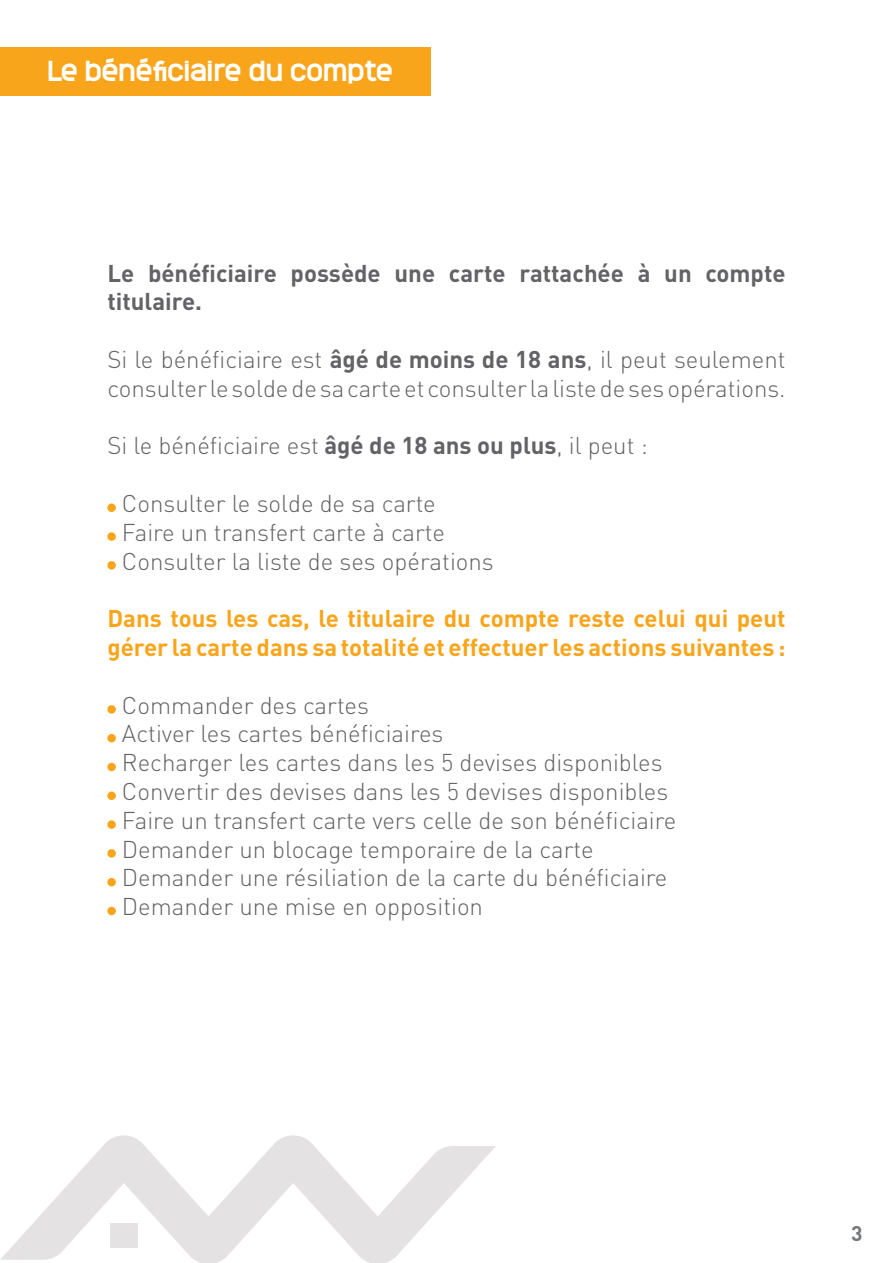
<style>
.page{position:relative;width:893px;height:1263px;background:#fff}
.page>*{position:absolute;margin:0;border:0;box-sizing:border-box;transform-origin:0 0}
.t1{font:700 27px "Monark";letter-spacing:-.045em;color:#fff}
.t2{font:300 24px/28.8px "DIN";color:#636366}
.t3{font:700 24px/28.8px "DIN";color:#f9a51b}
.t4{font:700 24px/28.8px "DIN";color:#636366}
.t5{font:700 21px "DIN";color:#76787b}
.s1{font-weight:700}
</style>
<div class="page">
<svg style="left:0;top:1135px;width:496px;height:128px"></svg>
<div style="left:110px;top:1224px;width:27px;height:24px;background:#e4e2e2"></div>
<div style="left:0;top:47px;width:431px;height:48px;background:#f9a51b"></div>
<div style="left:107px;top:503px;width:9px;height:9px;background:#f9a51b;border-radius:50%"></div>
<div style="left:107px;top:532px;width:9px;height:9px;background:#f9a51b;border-radius:50%"></div>
<div style="left:107px;top:561px;width:9px;height:9px;background:#f9a51b;border-radius:50%"></div>
<div style="left:107px;top:705px;width:9px;height:9px;background:#f9a51b;border-radius:50%"></div>
<div style="left:107px;top:734px;width:9px;height:8px;background:#f9a51b;border-radius:50%"></div>
<div style="left:107px;top:763px;width:9px;height:8px;background:#f9a51b;border-radius:50%"></div>
<div style="left:107px;top:791px;width:9px;height:9px;background:#f9a51b;border-radius:50%"></div>
<div style="left:107px;top:820px;width:9px;height:9px;background:#f9a51b;border-radius:50%"></div>
<div style="left:107px;top:849px;width:9px;height:9px;background:#f9a51b;border-radius:50%"></div>
<div style="left:107px;top:878px;width:9px;height:8px;background:#f9a51b;border-radius:50%"></div>
<div style="left:107px;top:907px;width:9px;height:8px;background:#f9a51b;border-radius:50%"></div>
<p class="t1" style="left:47px;top:52px;width:348px">Le bénéficiaire du compte</p>
<p class="t4" style="left:107px;top:257px;width:680px">Le bénéficiaire possède une carte rattachée à un compte titulaire.</p>
<p class="t2" style="left:107px;top:345px;width:680px">Si le bénéficiaire est <span class="s1">âgé de moins de 18 ans</span>, il peut seulement consulter le solde de sa carte et consulter la liste de ses opérations.</p>
<p class="t2" style="left:107px;top:431px;width:542px">Si le bénéficiaire est <span class="s1">âgé de 18 ans ou plus</span>, il peut :</p>
<p class="t2" style="left:122px;top:489px;width:373px">Consulter le solde de sa carte<br>Faire un transfert carte à carte<br>Consulter la liste de ses opérations</p>
<p class="t3" style="left:107px;top:603px;width:680px">Dans tous les cas, le titulaire du compte reste celui qui peut gérer la carte dans sa totalité et effectuer les actions suivantes :</p>
<p class="t2" style="left:122px;top:690px;width:556px">Commander des cartes<br>Activer les cartes bénéficiaires<br>Recharger les cartes dans les 5 devises disponibles Convertir des devises dans les 5 devises disponibles Faire un transfert carte vers celle de son bénéficiaire Demander un blocage temporaire de la carte Demander une résiliation de la carte du bénéficiaire Demander une mise en opposition</p>
<p class="t5" style="left:851px;top:1219px;width:13px">3</p>
</div>
